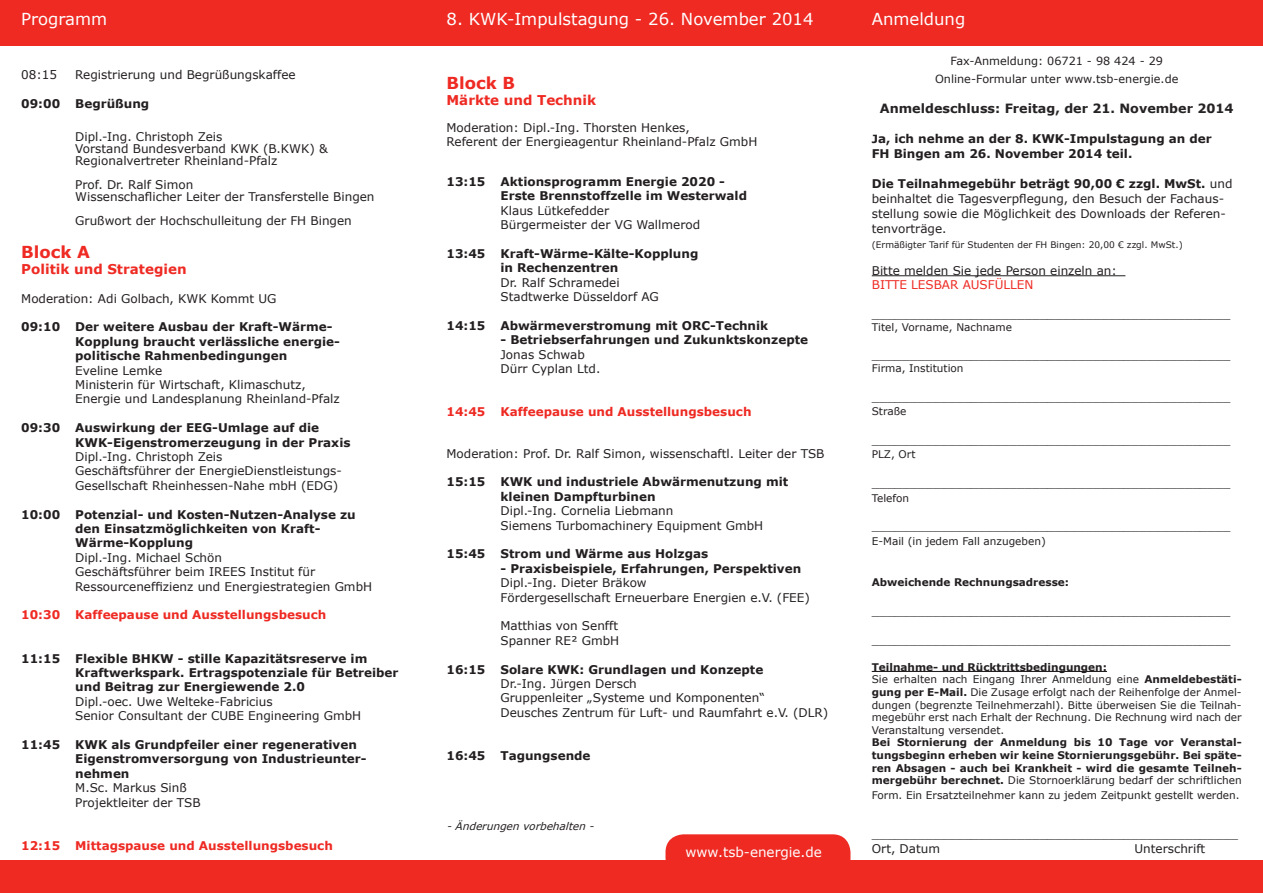
<style>
.page{position:relative;width:1263px;height:893px;background:#fff}
.page>*{position:absolute;margin:0;border:0;box-sizing:border-box;transform-origin:0 0}
.t1{font:16.5px "Verdana";color:#fff}
.t2{font:700 16.5px "Verdana";color:#ee2a23}
.t3{font:700 13.5px "Verdana";color:#ee2a23}
.t4{font:13.5px "Verdana";color:#fff}
.t5{font:700 12.75px "Verdana";color:#262324}
.t6{font:12px/14.4px "Verdana";color:#231f20}
.t7{font:700 12px/14.4px "Verdana";color:#231f20}
.t8{font:700 12px "Verdana";color:#ee2a23}
.t9{font:12px "Verdana";color:#ee2a23}
.t10{font:11.25px/18px "Verdana";color:#231f20;text-align:center}
.t11{font:10.5px/12.6px "Verdana";color:#231f20}
.t12{font:700 10.5px/12.6px "Verdana";color:#231f20;text-align:justify}
.t13{font:italic 10.5px "Verdana";color:#231f20}
.t14{font:9px "Verdana";color:#231f20}
.s1{font-size:11.25px}
.s2{font-weight:700}
.s3{font-weight:400}
</style>
<div class="page">
<div style="left:0;top:0;width:1263px;height:46px;background:#ee2a23"></div>
<div style="left:0;top:861px;width:1263px;height:32px;background:#ee2a23"></div>
<hr style="left:872px;top:275px;width:253px;height:1px;background:#231f20">
<hr style="left:872px;top:671px;width:235px;height:1px;background:#231f20">
<div style="left:665px;top:834px;width:185px;height:42px;background:#ee2a23;border-radius:18px"></div>
<h1 class="t1" style="left:21px;top:8px;width:88px">Programm</h1>
<h1 class="t1" style="left:872px;top:8px;width:95px">Anmeldung</h1>
<h1 class="t1" style="left:446px;top:8px;width:369px">8. KWK-Impulstagung - 26. November 2014</h1>
<p class="t6" style="left:21px;top:68px;width:37px">08:15</p>
<p class="t6" style="left:75px;top:68px;width:222px">Registrierung und Begrüßungskaffee</p>
<p class="t7" style="left:21px;top:96px;width:40px">09:00</p>
<p class="t7" style="left:75px;top:96px;width:76px">Begrüßung</p>
<p class="t6" style="left:75px;top:130px;width:254px;line-height:12px">Dipl.-Ing. Christoph Zeis<br>Vorstand Bundesverband KWK (B.KWK) &amp;<br>Regionalvertreter Rheinland-Pfalz</p>
<p class="t6" style="left:75px;top:178px;width:301px;line-height:12px">Prof. Dr. Ralf Simon<br>Wissenschaflicher Leiter der Transferstelle Bingen</p>
<p class="t6" style="left:75px;top:213px;width:278px">Grußwort der Hochschulleitung der FH Bingen</p>
<h1 class="t2" style="left:21px;top:240px;width:70px">Block A</h1>
<p class="t3" style="left:21px;top:259px;width:167px">Politik und Strategien</p>
<p class="t6" style="left:21px;top:291px;width:257px">Moderation: Adi Golbach, KWK Kommt UG</p>
<p class="t7" style="left:21px;top:320px;width:40px">09:10</p>
<p class="t7" style="left:75px;top:320px;width:266px">Der weitere Ausbau der Kraft-Wärme-<br>Kopplung braucht verlässliche energie&shy;politische Rahmenbedingungen</p>
<p class="t6" style="left:75px;top:363px;width:266px">Eveline Lemke<br>Ministerin für Wirtschaft, Klimaschutz,<br>Energie und Landesplanung Rheinland-Pfalz</p>
<p class="t7" style="left:21px;top:420px;width:40px">09:30</p>
<p class="t7" style="left:75px;top:420px;width:277px">Auswirkung der EEG-Umlage auf die<br>KWK-Eigenstromerzeugung in der Praxis</p>
<p class="t6" style="left:75px;top:449px;width:268px">Dipl.-Ing. Christoph Zeis<br>Geschäftsführer der EnergieDienstleistungs-<br>Gesellschaft Rheinhessen-Nahe mbH (EDG)</p>
<p class="t7" style="left:21px;top:507px;width:40px">10:00</p>
<p class="t7" style="left:75px;top:507px;width:282px">Potenzial- und Kosten-Nutzen-Analyse zu den Einsatzmöglichkeiten von Kraft-<br>Wärme-Kopplung</p>
<p class="t6" style="left:75px;top:550px;width:298px">Dipl.-Ing. Michael Schön<br>Geschäftsführer beim IREES Institut für<br>Ressourceneffizienz und Energiestrategien GmbH</p>
<p class="t8" style="left:21px;top:606px;width:40px">10:30</p>
<p class="t8" style="left:75px;top:606px;width:252px">Kaffeepause und Ausstellungsbesuch</p>
<p class="t7" style="left:21px;top:651px;width:40px">11:15</p>
<p class="t7" style="left:75px;top:651px;width:325px">Flexible BHKW - stille Kapazitätsreserve im<br>Kraftwerkspark. Ertragspotenziale für Betreiber und Beitrag zur Energiewende 2.0</p>
<p class="t6" style="left:75px;top:694px;width:287px">Dipl.-oec. Uwe Welteke-Fabricius<br>Senior Consultant der CUBE Engineering GmbH</p>
<p class="t7" style="left:21px;top:737px;width:40px">11:45</p>
<p class="t7" style="left:75px;top:737px;width:293px">KWK als Grundpfeiler einer regenerativen<br>Eigenstromversorgung von Industrieunter&shy;nehmen</p>
<p class="t6" style="left:75px;top:780px;width:127px">M.Sc. Markus Sinß<br>Projektleiter der TSB</p>
<p class="t8" style="left:21px;top:837px;width:40px">12:15</p>
<p class="t8" style="left:75px;top:837px;width:259px">Mittagspause und Ausstellungsbesuch</p>
<h1 class="t2" style="left:446px;top:71px;width:70px">Block B</h1>
<p class="t3" style="left:446px;top:90px;width:151px">Märkte und Technik</p>
<p class="t6" style="left:446px;top:120px;width:312px">Moderation: Dipl.-Ing. Thorsten Henkes,<br>Referent der Energieagentur Rheinland-Pfalz GmbH</p>
<p class="t7" style="left:446px;top:174px;width:40px">13:15</p>
<p class="t7" style="left:500px;top:174px;width:248px">Aktionsprogramm Energie 2020 -<br>Erste Brennstoffzelle im Westerwald</p>
<p class="t6" style="left:500px;top:203px;width:201px">Klaus Lütkefedder<br>Bürgermeister der VG Wallmerod</p>
<p class="t7" style="left:446px;top:246px;width:40px">13:45</p>
<p class="t7" style="left:500px;top:246px;width:199px">Kraft-Wärme-Kälte-Kopplung in Rechenzentren</p>
<p class="t6" style="left:500px;top:275px;width:160px">Dr. Ralf Schramedei<br>Stadtwerke Düsseldorf AG</p>
<p class="t7" style="left:446px;top:318px;width:40px">14:15</p>
<p class="t7" style="left:500px;top:318px;width:269px">Abwärmeverstromung mit ORC-Technik</p>
<p class="t7" style="left:500px;top:332px;width:309px">- Betriebserfahrungen und Zukunktskonzepte</p>
<p class="t6" style="left:500px;top:347px;width:101px">Jonas Schwab<br>Dürr Cyplan Ltd.</p>
<p class="t8" style="left:446px;top:403px;width:40px">14:45</p>
<p class="t8" style="left:500px;top:403px;width:252px">Kaffeepause und Ausstellungsbesuch</p>
<p class="t6" style="left:446px;top:446px;width:379px">Moderation: Prof. Dr. Ralf Simon, wissenschaftl. Leiter der TSB</p>
<p class="t7" style="left:446px;top:475px;width:40px">15:15</p>
<p class="t7" style="left:500px;top:475px;width:289px">KWK und industriele Abwärmenutzung mit kleinen Dampfturbinen</p>
<p class="t6" style="left:500px;top:504px;width:264px">Dipl.-Ing. Cornelia Liebmann<br>Siemens Turbomachinery Equipment GmbH</p>
<p class="t7" style="left:446px;top:547px;width:40px">15:45</p>
<p class="t7" style="left:500px;top:547px;width:209px">Strom und Wärme aus Holzgas</p>
<p class="t7" style="left:500px;top:561px;width:302px">- Praxisbeispiele, Erfahrungen, Perspektiven</p>
<p class="t6" style="left:500px;top:576px;width:311px">Dipl.-Ing. Dieter Bräkow<br>Fördergesellschaft Erneuerbare Energien e.V. (FEE)</p>
<p class="t6" style="left:500px;top:619px;width:120px">Matthias von Senfft<br>Spanner RE² GmbH</p>
<p class="t7" style="left:446px;top:662px;width:40px">16:15</p>
<p class="t7" style="left:500px;top:662px;width:264px">Solare KWK: Grundlagen und Konzepte</p>
<p class="t6" style="left:500px;top:676px;width:329px">Dr.-Ing. Jürgen Dersch<br>Gruppenleiter „Systeme und Komponenten“<br>Deusches Zentrum für Luft- und Raumfahrt e.V. (DLR)</p>
<p class="t7" style="left:446px;top:748px;width:40px">16:45</p>
<p class="t7" style="left:500px;top:748px;width:92px">Tagungsende</p>
<p class="t13" style="left:446px;top:819px;width:152px">-Änderungenvorbehalten-</p>
<p class="t10" style="left:935px;top:52px;width:245px">Fax-Anmeldung: 06721 - 98 424 - 29<br>Online-Formular unter www.tsb-energie.de</p>
<p class="t5" style="left:880px;top:100px;width:355px">Anmeldeschluss: Freitag, der 21. November 2014</p>
<p class="t7" style="left:872px;top:131px;width:342px;line-height:15px"><span class="s1">J</span>a, ich nehme an der 8. KWK-Impulstagung an der<br>FH Bingen am 26. November 2014 teil.</p>
<p class="t6" style="left:872px;top:176px;width:362px;line-height:15px"><span class="s2">Die Teilnahmegebühr beträgt 90,00 € zzgl. MwSt.</span> und beinhaltet die Tagesverpflegung, den Besuch der Fachaus&shy;stellung sowie die Möglichkeit des Downloads der Referen&shy;tenvorträge.</p>
<p class="t14" style="left:872px;top:238px;width:313px">(Ermäßigter Tarif für Studenten der FH Bingen: 20,00 € zzgl. MwSt.)</p>
<p class="t6" style="left:872px;top:263px;width:247px">Bitte melden Sie jede Person einzeln an:</p>
<p class="t9" style="left:872px;top:276px;width:163px">BITTE LESBAR AUSFÜLLEN</p>
<p class="t6" style="left:872px;top:306px;width:360px">_______________________________________________</p>
<p class="t11" style="left:872px;top:320px;width:142px">Titel, Vorname, Nachname</p>
<p class="t6" style="left:872px;top:348px;width:360px">_______________________________________________</p>
<p class="t11" style="left:872px;top:362px;width:93px">Firma, Institution</p>
<p class="t6" style="left:872px;top:389px;width:360px">_______________________________________________</p>
<p class="t11" style="left:872px;top:405px;width:36px">Straße</p>
<p class="t6" style="left:872px;top:432px;width:360px">_______________________________________________</p>
<p class="t11" style="left:872px;top:448px;width:45px">PLZ, Ort</p>
<p class="t6" style="left:872px;top:475px;width:360px">_______________________________________________</p>
<p class="t11" style="left:872px;top:491px;width:39px">Telefon</p>
<p class="t6" style="left:872px;top:519px;width:360px">_______________________________________________</p>
<p class="t11" style="left:872px;top:534px;width:175px">E-Mail (in jedem Fall anzugeben)</p>
<p class="t12" style="left:872px;top:576px;width:199px">Abweichende Rechnungsadresse:</p>
<p class="t6" style="left:872px;top:603px;width:360px">_______________________________________________</p>
<p class="t6" style="left:872px;top:632px;width:360px">_______________________________________________</p>
<p class="t11" style="left:872px;top:660px;width:371px"><span class="s2">Teilnahme- und Rücktrittsbedingungen:<br></span>Sie erhalten nach Eingang Ihrer Anmeldung eine <span class="s2">Anmeldebestäti&shy;gung per E-Mail.</span> Die Zusage erfolgt nach der Reihenfolge der Anmel&shy;dungen (begrenzte Teilnehmerzahl). Bitte überweisen Sie die Teilnah&shy;megebühr erst nach Erhalt der Rechnung. Die Rechnung wird nach der Veranstaltung versendet.</p>
<p class="t12" style="left:872px;top:736px;width:371px">Bei Stornierung der Anmeldung bis 10 Tage vor Veranstal&shy;tungsbeginn erheben wir keine Stornierungsgebühr. Bei späte&shy;ren Absagen - auch bei Krankheit - wird die gesamte Teilneh&shy;mergebühr berechnet. <span class="s3">Die Stornoerklärung bedarf der schriftlichen</span></p>
<p class="t11" style="left:872px;top:788px;width:369px">Form. Ein Ersatzteilnehmer kann zu jedem Zeitpunkt gestellt werden.</p>
<p class="t6" style="left:872px;top:826px;width:368px">________________________________________________</p>
<p class="t4" style="left:685px;top:842px;width:138px">www.tsb-energie.de</p>
<p class="t6" style="left:872px;top:841px;width:70px">Ort, Datum</p>
<p class="t6" style="left:1134px;top:841px;width:72px">Unterschrift</p>
</div>
